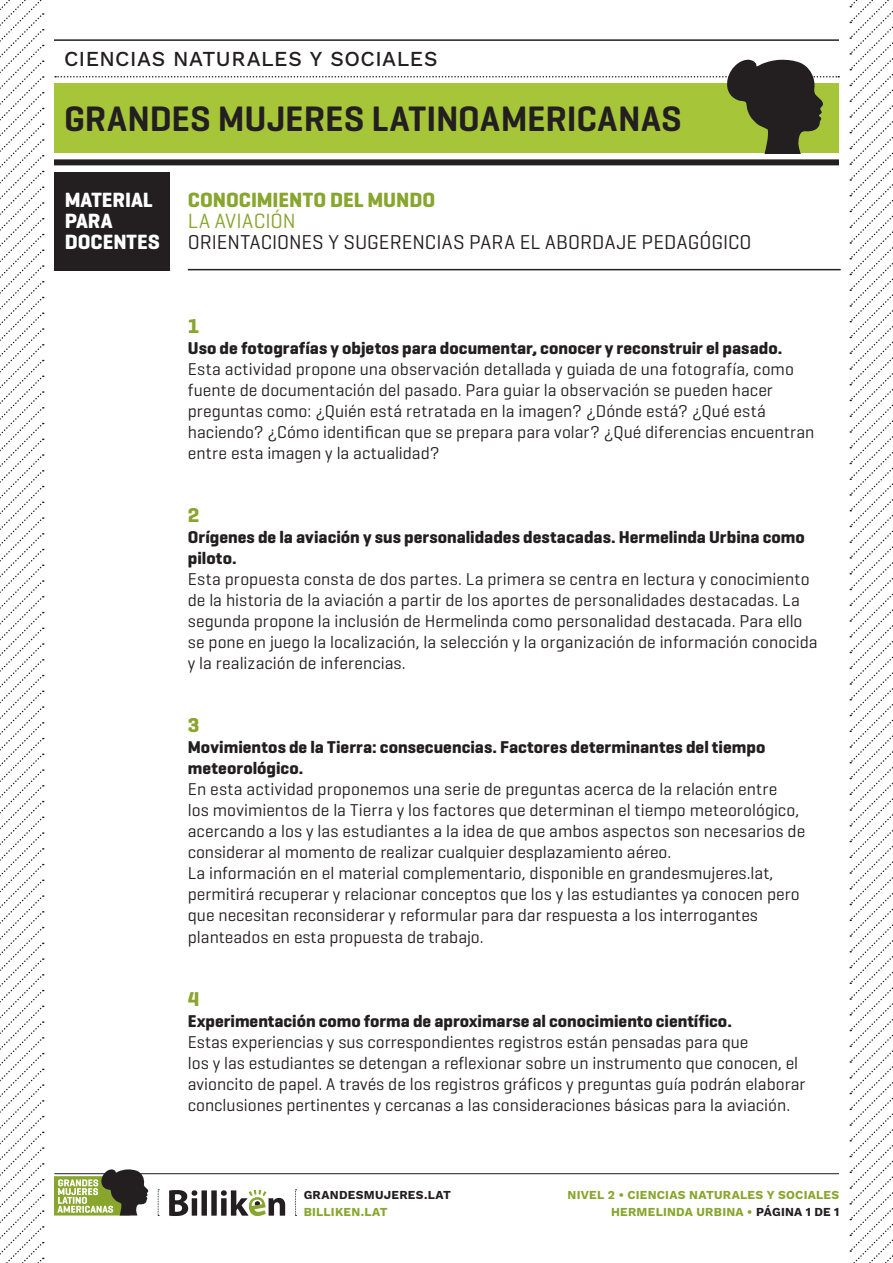
<style>
.page{position:relative;width:893px;height:1263px;background:#fff}
.page>*{position:absolute;margin:0;border:0;box-sizing:border-box;transform-origin:0 0}
.t1{font:600 36px "Geogrotesque";color:#231f20}
.t2{font:21px "Work Sans";letter-spacing:.025em;color:#231f20}
.TITULO_INTEGRADO{font:700 21px "Geogrotesque";letter-spacing:-.005em;color:#88a52d}
.TITULO_INTEGRADO-2{font:700 21px/21px "Geogrotesque";color:#fff}
.TITULO_INTEGRADO-3{font:21px "Geogrotesque";letter-spacing:.01em;color:#88a52d}
._1_2_3{font:20.4px "Geogrotesque";letter-spacing:.005em;color:#231f20}
._1_2_3-2{font:700 20.4px "Geogrotesque";color:#88a52d}
.TEXTO_BASE{font:700 20.4px "Geogrotesque";color:#88a52d}
.TEXTO_BASE-2{font:17.4px/21px "Geogrotesque";color:#231f20}
.TEXTO_BASE-3{font:700 17.4px "Geogrotesque";color:#231f20}
.t3{font:12px/17px "Work Sans";letter-spacing:.02em;color:#88a52d;text-align:right}
.t4{font:12px "Work Sans";letter-spacing:.025em;color:#231f20}
.s1{font-weight:700}
.s2{color:#231f20}
</style>
<div class="page">
<div style="left:54px;top:159px;width:785px;height:6px;background:#231f20"></div>
<hr style="left:54px;top:39px;width:785px;height:2px;background:#231f20">
<svg style="left:55px;top:60px;width:784px;height:93px"></svg>
<hr style="left:54px;top:1173px;width:785px;height:1px;background:#231f20">
<svg style="left:169px;top:1190px;width:116px;height:26px"></svg>
<svg style="left:158px;top:1189px;width:1px;height:27px"></svg>
<svg style="left:295px;top:1189px;width:2px;height:27px"></svg>
<svg style="left:54px;top:1169px;width:95px;height:46px"></svg>
<div style="left:54px;top:172px;width:116px;height:98px;background:#231f20"></div>
<hr style="left:188px;top:269px;width:653px;height:1px;background:#231f20">
<svg style="left:849px;top:0;width:44px;height:1263px"></svg>
<svg style="left:0;top:0;width:44px;height:1263px"></svg>
<p class="t2" style="left:64px;top:43px;width:375px">CIENCIAS NATURALES Y SOCIALES</p>
<h1 class="t1" style="left:64px;top:96px;width:619px">GRANDES MUJERES LATINOAMERICANAS</h1>
<p class="TITULO_INTEGRADO-2" style="left:65px;top:190px;width:97px">MATERIAL<br>PARA<br>DOCENTES</p>
<p class="TITULO_INTEGRADO" style="left:188px;top:187px;width:249px">CONOCIMIENTO DEL MUNDO</p>
<p class="TITULO_INTEGRADO-3" style="left:188px;top:208px;width:109px">LA AVIACIÓN</p>
<p class="_1_2_3" style="left:188px;top:230px;width:565px">ORIENTACIONES Y SUGERENCIAS PARA EL ABORDAJE PEDAGÓGICO</p>
<p class="_1_2_3-2" style="left:188px;top:314px;width:13px">1</p>
<p class="TEXTO_BASE-3" style="left:188px;top:338px;width:596px">Uso de fotografías y objetos para documentar, conocer y reconstruir el pasado.</p>
<p class="TEXTO_BASE-2" style="left:188px;top:358px;width:628px">Esta actividad propone una observación detallada y guiada de una fotografía, como fuente de documentación del pasado. Para guiar la observación se pueden hacer preguntas como: ¿Quién está retratada en la imagen? ¿Dónde está? ¿Qué está haciendo? ¿Cómo identifican que se prepara para volar? ¿Qué diferencias encuentran entre esta imagen y la actualidad?</p>
<p class="_1_2_3-2" style="left:188px;top:503px;width:13px">2</p>
<p class="TEXTO_BASE-3" style="left:188px;top:527px;width:618px">Orígenes de la aviación y sus personalidades destacadas. Hermelinda Urbina como</p>
<p class="TEXTO_BASE-2" style="left:188px;top:547px;width:631px"><span class="s1">piloto.<br></span>Esta propuesta consta de dos partes. La primera se centra en lectura y conocimiento de la historia de la aviación a partir de los aportes de personalidades destacadas. La segunda propone la inclusión de Hermelinda como personalidad destacada. Para ello se pone en juego la localización, la selección y la organización de información conocida y la realización de inferencias.</p>
<p class="TEXTO_BASE" style="left:188px;top:713px;width:13px">3</p>
<p class="TEXTO_BASE-2" style="left:188px;top:736px;width:619px"><span class="s1">Movimientos de la Tierra: consecuencias. Factores determinantes del tiempo meteorológico.<br></span>En esta actividad proponemos una serie de preguntas acerca de la relación entre<br>los movimientos de la Tierra y los factores que determinan el tiempo meteorológico, acercando a los y las estudiantes a la idea de que ambos aspectos son necesarios de considerar al momento de realizar cualquier desplazamiento aéreo.<br>La información en el material complementario, disponible en grandesmujeres.lat, permitirá recuperar y relacionar conceptos que los y las estudiantes ya conocen pero que necesitan reconsiderar y reformular para dar respuesta a los interrogantes planteados en esta propuesta de trabajo.</p>
<p class="_1_2_3-2" style="left:188px;top:986px;width:13px">4</p>
<p class="TEXTO_BASE-3" style="left:188px;top:1010px;width:546px">Experimentación como forma de aproximarse al conocimiento científico.</p>
<p class="TEXTO_BASE-2" style="left:188px;top:1030px;width:619px">Estas experiencias y sus correspondientes registros están pensadas para que<br>los y las estudiantes se detengan a reflexionar sobre un instrumento que conocen, el avioncito de papel. A través de los registros gráficos y preguntas guía podrán elaborar conclusiones pertinentes y cercanas a las consideraciones básicas para la aviación.</p>
<p class="t4" style="left:304px;top:1185px;width:149px">GRANDESMUJERES.LAT</p>
<p class="t3" style="left:304px;top:1202px;width:86px">BILLIKEN.LAT</p>
<p class="t3" style="left:568px;top:1185px;width:273px">NIVEL 2 • CIENCIAS NATURALES Y SOCIALES<br>HERMELINDA URBINA • <span class="s2">PÁGINA 1 DE 1</span></p>
</div>
